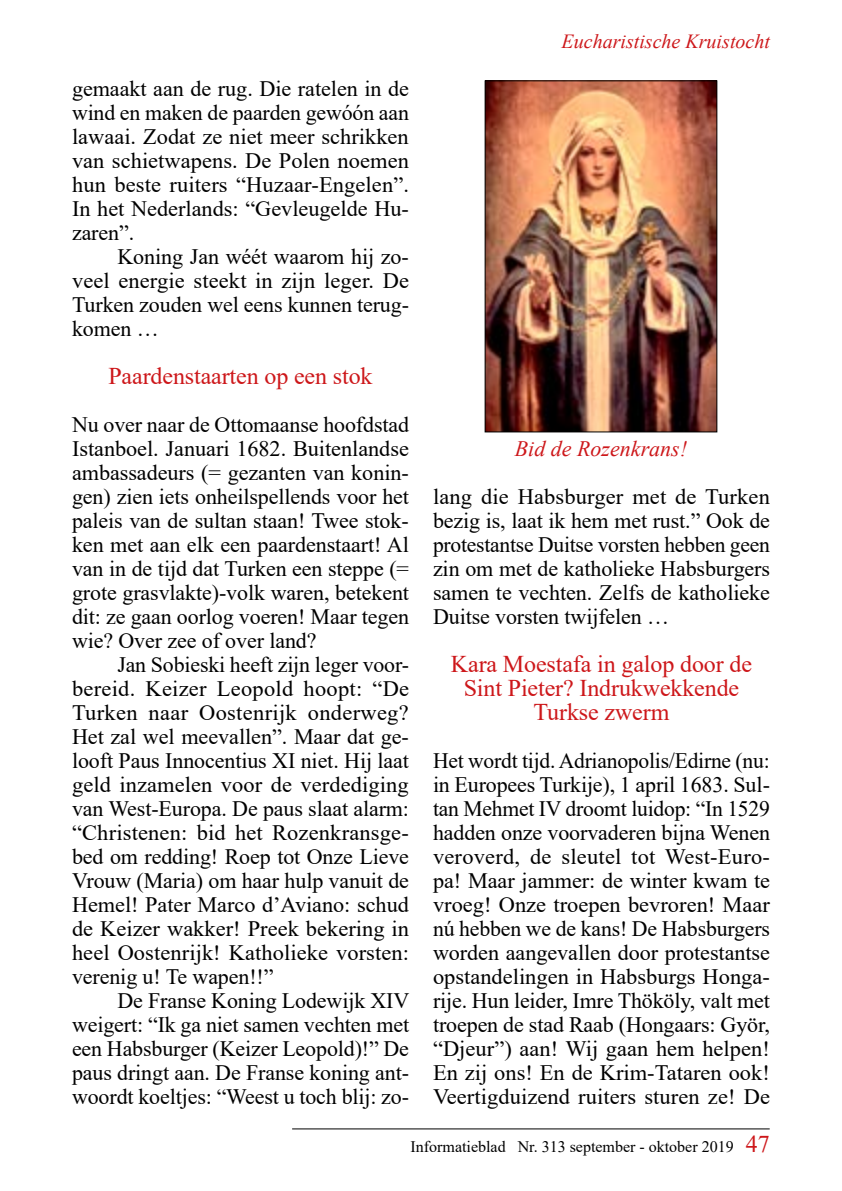
<style>
.page{position:relative;width:842px;height:1191px;background:#fff}
.page>*{position:absolute;margin:0;border:0;box-sizing:border-box;transform-origin:0 0}
.t1{font:24px/24px "Times New Roman";letter-spacing:-.005em;color:#cd171a;text-align:center}
.t2{font:22px/24px "Times New Roman";letter-spacing:-.005em;color:#000;text-align:justify}
.t3{font:italic 22px "Times New Roman";color:#cd171a}
.t4{font:italic 20px "Times New Roman";color:#cd171a}
.t5{font:16px "Times New Roman";color:#000}
.s1{font-size:24px;color:#cd171a}
</style>
<div class="page">
<hr style="left:292px;top:1128px;width:478px;height:1px;background:#000">
<img style="left:487px;top:82px;width:228px;height:348px">
<div style="left:485px;top:80px;width:232px;height:352px;border:1px solid #000"></div>
<p class="t2" style="left:72px;top:76px;width:339px">gemaakt aan de rug. Die ratelen in de wind en maken de paarden gewóón aan lawaai. Zodat ze niet meer schrikken van schietwapens. De Polen noemen hun beste ruiters “Huzaar-Engelen”.<br>In het Nederlands: “Gevleugelde Hu&shy;zaren”.</p>
<p class="t2" style="left:72px;top:244px;width:339px;text-indent:45px">Koning Jan wéét waarom hij zo&shy;veel energie steekt in zijn leger. De Turken zouden wel eens kunnen terug&shy;komen …</p>
<p class="t1" style="left:108px;top:363px;width:266px">Paardenstaarten op een stok</p>
<p class="t2" style="left:72px;top:412px;width:339px">Nu over naar de Ottomaanse hoofdstad Istanboel. Januari 1682. Buitenlandse ambassadeurs (= gezanten van konin&shy;gen) zien iets onheilspellends voor het paleis van de sultan staan! Twee stok&shy;ken met aan elk een paardenstaart! Al van in de tijd dat Turken een steppe (= grote grasvlakte)-volk waren, betekent dit: ze gaan oorlog voeren! Maar tegen wie? Over zee of over land?</p>
<p class="t2" style="left:72px;top:652px;width:339px;text-indent:45px">Jan Sobieski heeft zijn leger voor&shy;bereid. Keizer Leopold hoopt: “De Turken naar Oostenrijk onderweg?<br>Het zal wel meevallen”. Maar dat ge&shy;looft Paus Innocentius XI niet. Hij laat geld inzamelen voor de verdediging van West-Europa. De paus slaat alarm: “Christenen: bid het Rozenkransge&shy;bed om redding! Roep tot Onze Lieve Vrouw (Maria) om haar hulp vanuit de Hemel! Pater Marco d’Aviano: schud de Keizer wakker! Preek bekering in heel Oostenrijk! Katholieke vorsten: verenig u! Te wapen!!”</p>
<p class="t2" style="left:72px;top:988px;width:339px;text-indent:45px">De Franse Koning Lodewijk XIV weigert: “Ik ga niet samen vechten met een Habsburger (Keizer Leopold)!” De paus dringt aan. De Franse koning ant&shy;woordt koeltjes: “Weest u toch blij: zo-</p>
<p class="t4" style="left:562px;top:27px;width:210px">Eucharistische Kruistocht</p>
<p class="t3" style="left:515px;top:433px;width:174px">Bid de Rozenkrans!</p>
<p class="t2" style="left:433px;top:484px;width:339px">lang die Habsburger met de Turken bezig is, laat ik hem met rust.” Ook de protestantse Duitse vorsten hebben geen zin om met de katholieke Habsburgers samen te vechten. Zelfs de katholieke Duitse vorsten twijfelen …</p>
<p class="t1" style="left:451px;top:651px;width:303px">Kara Moestafa in galop door de<br>Sint Pieter? Indrukwekkende<br>Turkse zwerm</p>
<p class="t2" style="left:433px;top:748px;width:339px">Het wordt tijd. Adrianopolis/Edirne (nu: in Europees Turkije), 1 april 1683. Sul&shy;tan Mehmet IV droomt luidop: “In 1529 hadden onze voorvaderen bijna Wenen veroverd, de sleutel tot West-Euro&shy;pa! Maar jammer: de winter kwam te vroeg! Onze troepen bevroren! Maar nú hebben we de kans! De Habsburgers worden aangevallen door protestantse opstandelingen in Habsburgs Honga&shy;rije. Hun leider, Imre Thököly, valt met troepen de stad Raab (Hongaars: Györ, “Djeur”) aan! Wij gaan hem helpen!<br>En zij ons! En de Krim-Tataren ook!<br>Veertigduizend ruiters sturen ze! De</p>
<p class="t5" style="left:411px;top:1134px;width:361px">Informatieblad Nr. 313 september - oktober 2019 <span class="s1">47</span></p>
</div>
